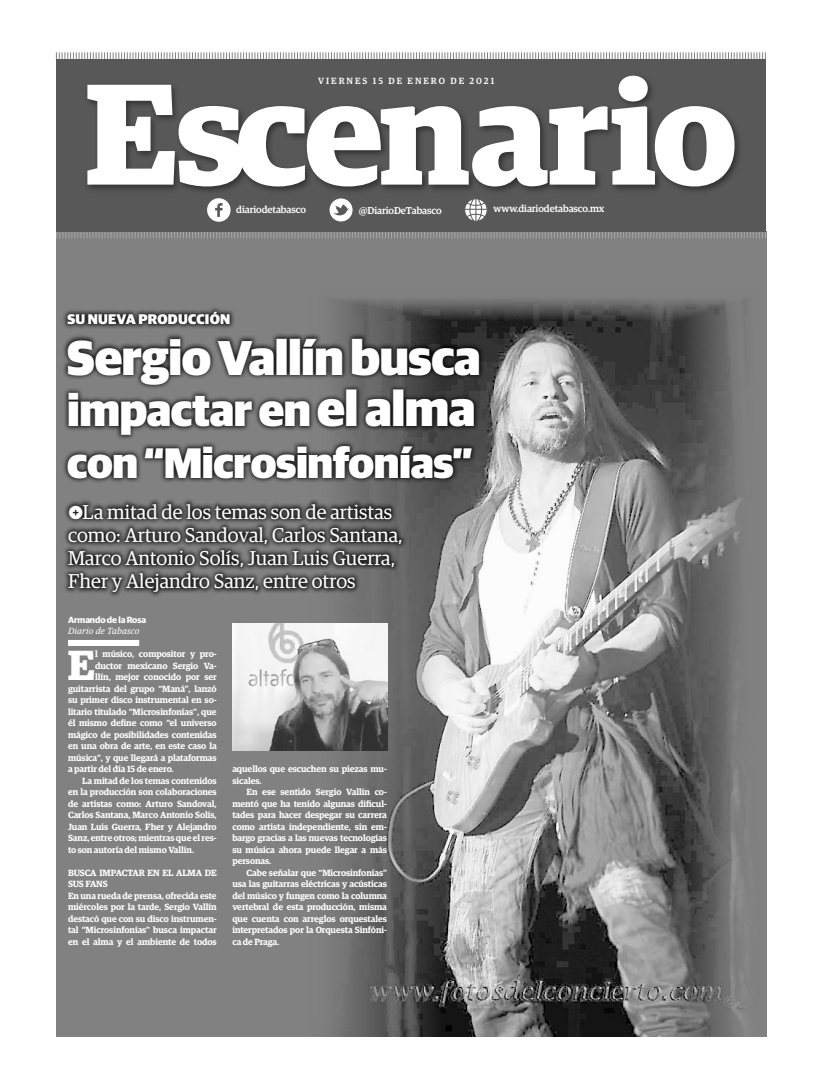
<style>
.page{position:relative;width:823px;height:1089px;background:#fff}
.page>*{position:absolute;margin:0;border:0;box-sizing:border-box;transform-origin:0 0}
.t1{font:700 144px "Guardian Egyp";letter-spacing:-.02em;color:#fff}
._01_Titular_princip{font:900 48.9px "Guardian Sans";letter-spacing:-.01em;color:#fff}
._01_Titular_princip-2{font:900 45.2px "Guardian Sans";letter-spacing:-.01em;color:#fff}
._01_Titular_princip-3{font:900 42.7px "Guardian Sans";letter-spacing:-.01em;color:#fff}
._01_0_Texto_inicial{font:700 42.2px "Guardian Egyp";color:#fff}
._04_Sumario_princip{font:20px/23px "Guardian Egyp";color:#fff}
._00_Kiker_ByN{font:900 14px "Guardian Sans";letter-spacing:.02em;color:#fff}
._1_3_Redes{font:500 10px "Guardian Egyp";letter-spacing:-.01em;color:#fff}
._01_1_texto_indent{font:600 9px/11.5px "Guardian Egyp";letter-spacing:-.01em;color:#fff;text-align:justify}
._01_0_Texto_inicial-2{font:600 9px "Guardian Egyp";letter-spacing:-.01em;color:#fff}
.t2{font:500 9px "Guardian Egyp";letter-spacing:.22em;color:#fff}
._00_Firma_reportero{font:700 9px "Guardian Sans";letter-spacing:-.01em;color:#fff}
._00_Firma_DDT{font:italic 9px "Guardian Egyp";letter-spacing:.03em;color:#fff}
.s1{font-size:49.4px}
</style>
<div class="page">
<div style="left:56px;top:231px;width:709px;height:805px;background:#818181"></div>
<svg style="left:57px;top:231px;width:708px;height:7px"></svg>
<svg style="left:56px;top:52px;width:709px;height:7px"></svg>
<div style="left:57px;top:59px;width:708px;height:172px;background:#585858"></div>
<div style="left:84px;top:72px;width:658px;height:123px;background:#000;opacity:.45"></div>
<svg style="left:329px;top:198px;width:23px;height:23px"></svg>
<svg style="left:207px;top:198px;width:23px;height:24px"></svg>
<svg style="left:465px;top:199px;width:22px;height:22px"></svg>
<div style="left:68px;top:640px;width:71px;height:6px;background:#fff"></div>
<img style="left:300px;top:300px;width:444px;height:736px">
<div style="left:62px;top:306px;width:174px;height:23px;background:#000;opacity:.75"></div>
<div style="left:62px;top:332px;width:422px;height:152px;background:#000;opacity:.75"></div>
<div style="left:63px;top:498px;width:344px;height:99px;background:#000;opacity:.75"></div>
<img style="left:232px;top:623px;width:155px;height:127px">
<svg style="left:69px;top:505px;width:13px;height:14px"></svg>
<p class="t1" style="left:85px;top:24px;width:653px">Escenario</p>
<p class="_1_3_Redes" style="left:236px;top:202px;width:71px">diariodetabasco</p>
<p class="_1_3_Redes" style="left:358px;top:203px;width:84px">@DiarioDeTabasco</p>
<p class="_1_3_Redes" style="left:493px;top:201px;width:113px">www.diariodetabasco.mx</p>
<p class="t2" style="left:318px;top:74px;width:177px">VIERNES 15 DE ENERO DE 2021</p>
<p class="_00_Kiker_ByN" style="left:67px;top:308px;width:164px">SU NUEVA PRODUCCIÓN</p>
<p class="_01_Titular_princip" style="left:67px;top:320px;width:415px">Sergio Vallín busca</p>
<p class="_01_Titular_princip-2" style="left:67px;top:376px;width:409px">impactar en <span class="s1">el alma</span></p>
<p class="_01_Titular_princip-3" style="left:67px;top:430px;width:406px">con “Microsinfonías”</p>
<p class="_04_Sumario_princip" style="left:68px;top:499px;width:336px;text-indent:15px">La mitad de los temas son de artistas como: Arturo Sandoval, Carlos Santana, Marco Antonio Solís, Juan Luis Guerra, Fher y Alejandro Sanz, entre otros</p>
<p class="_00_Firma_reportero" style="left:68px;top:613px;width:80px">Armando de la Rosa</p>
<p class="_00_Firma_DDT" style="left:68px;top:625px;width:73px">Diario de Tabasco</p>
<p class="_01_0_Texto_inicial" style="left:68px;top:633px;width:29px">E</p>
<p class="_01_0_Texto_inicial-2" style="left:95px;top:647px;width:123px">l músico, compositor y pro-</p>
<p class="_01_0_Texto_inicial-2" style="left:95px;top:659px;width:123px">ductor mexicano Sergio Va-</p>
<p class="_01_0_Texto_inicial-2" style="left:95px;top:670px;width:123px">llín, mejor conocido por ser</p>
<p class="_01_0_Texto_inicial-2" style="left:68px;top:682px;width:150px">guitarrista del grupo “Maná”, lanzó</p>
<p class="_01_0_Texto_inicial-2" style="left:68px;top:693px;width:150px">su primer disco instrumental en so-</p>
<p class="_01_0_Texto_inicial-2" style="left:68px;top:705px;width:150px">litario titulado “Microsinfonías”, que</p>
<p class="_01_0_Texto_inicial-2" style="left:68px;top:716px;width:150px">él mismo define como “el universo</p>
<p class="_01_0_Texto_inicial-2" style="left:68px;top:728px;width:150px">mágico de posibilidades contenidas</p>
<p class="_01_0_Texto_inicial-2" style="left:68px;top:739px;width:150px">en una obra de arte, en este caso la</p>
<p class="_01_0_Texto_inicial-2" style="left:68px;top:751px;width:150px">música”, y que llegará a plataformas</p>
<p class="_01_0_Texto_inicial-2" style="left:68px;top:762px;width:107px">a partir del día 15 de enero.</p>
<p class="_01_1_texto_indent" style="left:68px;top:774px;width:150px;text-indent:14px">La mitad de los temas contenidos en la producción son colaboraciones de artistas como: Arturo Sandoval, Carlos Santana, Marco Antonio Solís, Juan Luis Guerra, Fher y Alejandro Sanz, entre otros; mientras que el res&shy;to son autoría del mismo Vallín.</p>
<p class="_01_1_texto_indent" style="left:68px;top:866px;width:150px">BUSCA IMPACTAR EN EL ALMA DE<br>SUS FANS</p>
<p class="_01_1_texto_indent" style="left:68px;top:889px;width:150px">En una rueda de prensa, ofrecida este miércoles por la tarde, Sergio Vallín destacó que con su disco instrumen&shy;tal “Microsinfonías” busca impactar en el alma y el ambiente de todos</p>
<p class="_01_1_texto_indent" style="left:232px;top:762px;width:156px">aquellos que escuchen su piezas mu&shy;sicales.</p>
<p class="_01_1_texto_indent" style="left:232px;top:785px;width:156px;text-indent:14px">En ese sentido Sergio Vallín co&shy;mentó que ha tenido algunas dificul&shy;tades para hacer despegar su carrera como artista independiente, sin em&shy;bargo gracias a las nuevas tecnologías su música ahora puede llegar a más personas.</p>
<p class="_01_1_texto_indent" style="left:232px;top:866px;width:156px;text-indent:14px">Cabe señalar que “Microsinfonías” usa las guitarras eléctricas y acústicas del músico y fungen como la columna vertebral de esta producción, misma que cuenta con arreglos orquestales interpretados por la Orquesta Sinfóni&shy;ca de Praga.</p>
</div>
